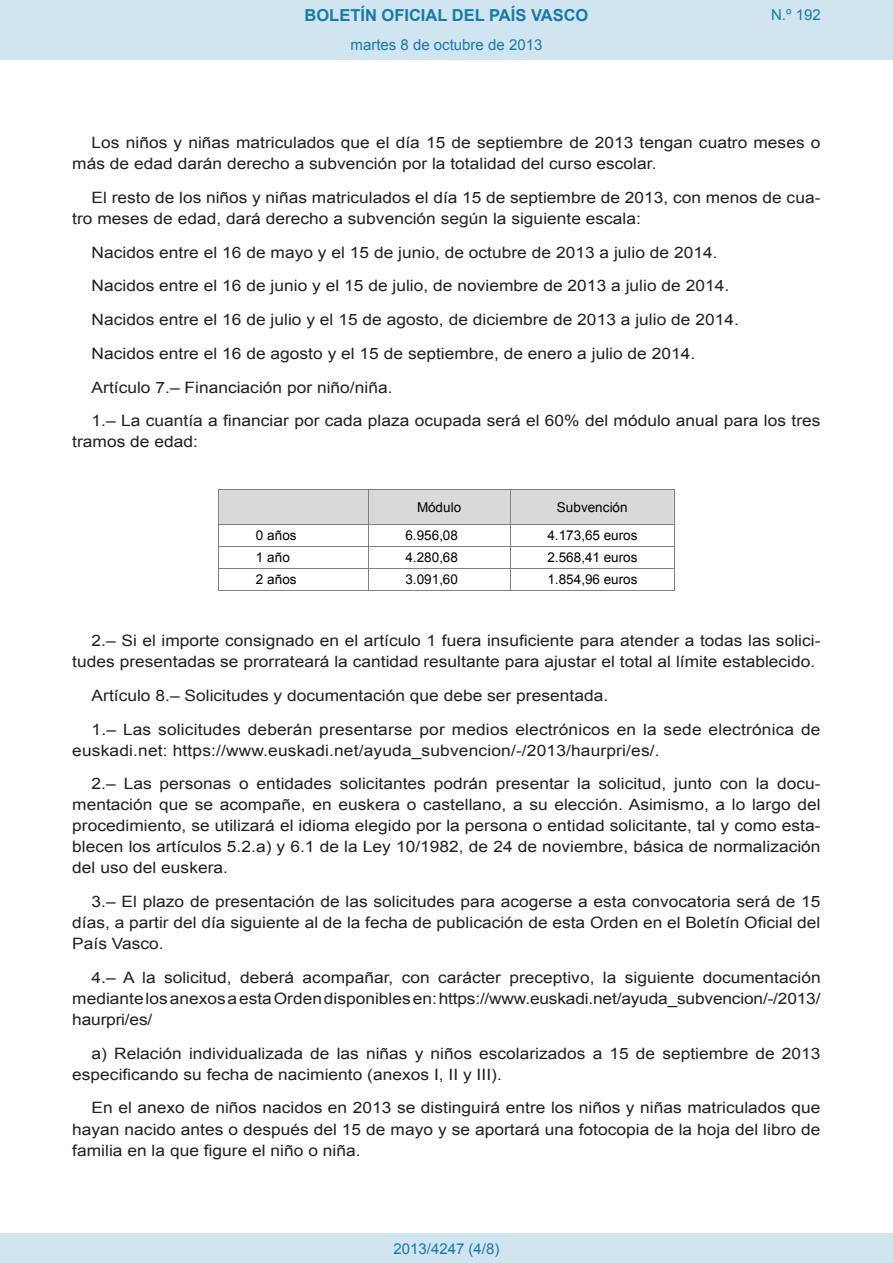
<style>
.page{position:relative;width:893px;height:1263px;background:#fff}
.page>*{position:absolute;margin:0;border:0;box-sizing:border-box;transform-origin:0 0}
.t1{font:700 16.5px "Arial";color:#1879ad}
.BOPVDetalle{font:15.6px/21px "Arial";color:#231f20;scale:1.11 1}
.Paginacion_Centro{font:15px "Arial";color:#1879ad}
.t2{font:13.5px "Arial";letter-spacing:.005em;color:#000}
</style>
<div class="page">
<div style="left:0;top:0;width:893px;height:60px;background:#d0e5f0"></div>
<div style="left:0;top:1233px;width:893px;height:30px;background:#d0e5f0"></div>
<svg style="left:218px;top:489px;width:457px;height:102px"></svg>
<p class="t1" style="left:305px;top:4px;width:285px">BOLETÍN OFICIAL DEL PAÍS VASCO</p>
<p class="Paginacion_Centro" style="left:351px;top:35px;width:193px">martes 8 de octubre de 2013</p>
<p class="Paginacion_Centro" style="left:771px;top:5px;width:51px">N.º 192</p>
<p class="BOPVDetalle" style="left:72px;top:132px;width:676px;text-indent:19px">Los niños y niñas matriculados que el día 15 de septiembre de 2013 tengan cuatro meses o más de edad darán derecho a subvención por la totalidad del curso escolar.</p>
<p class="BOPVDetalle" style="left:72px;top:187px;width:676px;text-indent:19px">El resto de los niños y niñas matriculados el día 15 de septiembre de 2013, con menos de cua&shy;tro meses de edad, dará derecho a subvención según la siguiente escala:</p>
<p class="BOPVDetalle" style="left:92px;top:242px;width:565px">Nacidos entre el 16 de mayo y el 15 de junio, de octubre de 2013 a julio de 2014.</p>
<p class="BOPVDetalle" style="left:92px;top:276px;width:576px">Nacidos entre el 16 de junio y el 15 de julio, de noviembre de 2013 a julio de 2014.</p>
<p class="BOPVDetalle" style="left:92px;top:309px;width:585px">Nacidos entre el 16 de julio y el 15 de agosto, de diciembre de 2013 a julio de 2014.</p>
<p class="BOPVDetalle" style="left:92px;top:343px;width:545px">Nacidos entre el 16 de agosto y el 15 de septiembre, de enero a julio de 2014.</p>
<p class="BOPVDetalle" style="left:92px;top:377px;width:273px">Artículo 7.– Financiación por niño/niña.</p>
<p class="BOPVDetalle" style="left:72px;top:411px;width:676px;text-indent:19px">1.– La cuantía a financiar por cada plaza ocupada será el 60% del módulo anual para los tres tramos de edad:</p>
<p class="t2" style="left:417px;top:498px;width:46px">Módulo</p>
<p class="t2" style="left:557px;top:498px;width:72px">Subvención</p>
<p class="t2" style="left:256px;top:527px;width:42px">0 años</p>
<p class="t2" style="left:405px;top:527px;width:54px">6.956,08</p>
<p class="t2" style="left:547px;top:527px;width:92px">4.173,65 euros</p>
<p class="t2" style="left:256px;top:549px;width:35px">1 año</p>
<p class="t2" style="left:405px;top:549px;width:54px">4.280,68</p>
<p class="t2" style="left:547px;top:549px;width:92px">2.568,41 euros</p>
<p class="t2" style="left:256px;top:571px;width:42px">2 años</p>
<p class="t2" style="left:405px;top:571px;width:54px">3.091,60</p>
<p class="t2" style="left:547px;top:571px;width:92px">1.854,96 euros</p>
<p class="BOPVDetalle" style="left:72px;top:630px;width:676px;text-indent:19px">2.– Si el importe consignado en el artículo 1 fuera insuficiente para atender a todas las solici&shy;tudes presentadas se prorrateará la cantidad resultante para ajustar el total al límite establecido.</p>
<p class="BOPVDetalle" style="left:92px;top:685px;width:467px">Artículo 8.– Solicitudes y documentación que debe ser presentada.</p>
<p class="BOPVDetalle" style="left:72px;top:719px;width:676px;text-indent:19px">1.– Las solicitudes deberán presentarse por medios electrónicos en la sede electrónica de euskadi.net: https://www.euskadi.net/ayuda_subvencion/-/2013/haurpri/es/.</p>
<p class="BOPVDetalle" style="left:72px;top:774px;width:676px;text-align:justify;text-indent:19px">2.– Las personas o entidades solicitantes podrán presentar la solicitud, junto con la docu&shy;mentación que se acompañe, en euskera o castellano, a su elección. Asimismo, a lo largo del procedimiento, se utilizará el idioma elegido por la persona o entidad solicitante, tal y como esta&shy;blecen los artículos 5.2.a) y 6.1 de la Ley 10/1982, de 24 de noviembre, básica de normalización del uso del euskera.</p>
<p class="BOPVDetalle" style="left:72px;top:891px;width:675px;text-align:justify;text-indent:19px">3.– El plazo de presentación de las solicitudes para acogerse a esta convocatoria será de 15 días, a partir del día siguiente al de la fecha de publicación de esta Orden en el Boletín Oficial del País Vasco.</p>
<p class="BOPVDetalle" style="left:72px;top:967px;width:676px;text-align:justify;text-indent:19px">4.– A la solicitud, deberá acompañar, con carácter preceptivo, la siguiente documentación mediante los anexos a esta Orden disponibles en: https://www.euskadi.net/ayuda_subvencion/-/2013/ haurpri/es/</p>
<p class="BOPVDetalle" style="left:72px;top:1043px;width:676px;text-indent:19px">a) Relación individualizada de las niñas y niños escolarizados a 15 de septiembre de 2013 especificando su fecha de nacimiento (anexos I, II y III).</p>
<p class="BOPVDetalle" style="left:72px;top:1098px;width:675px;text-align:justify;text-indent:19px">En el anexo de niños nacidos en 2013 se distinguirá entre los niños y niñas matriculados que hayan nacido antes o después del 15 de mayo y se aportará una fotocopia de la hoja del libro de familia en la que figure el niño o niña.</p>
<p class="Paginacion_Centro" style="left:393px;top:1238px;width:107px">2013/4247 (4/8)</p>
</div>
